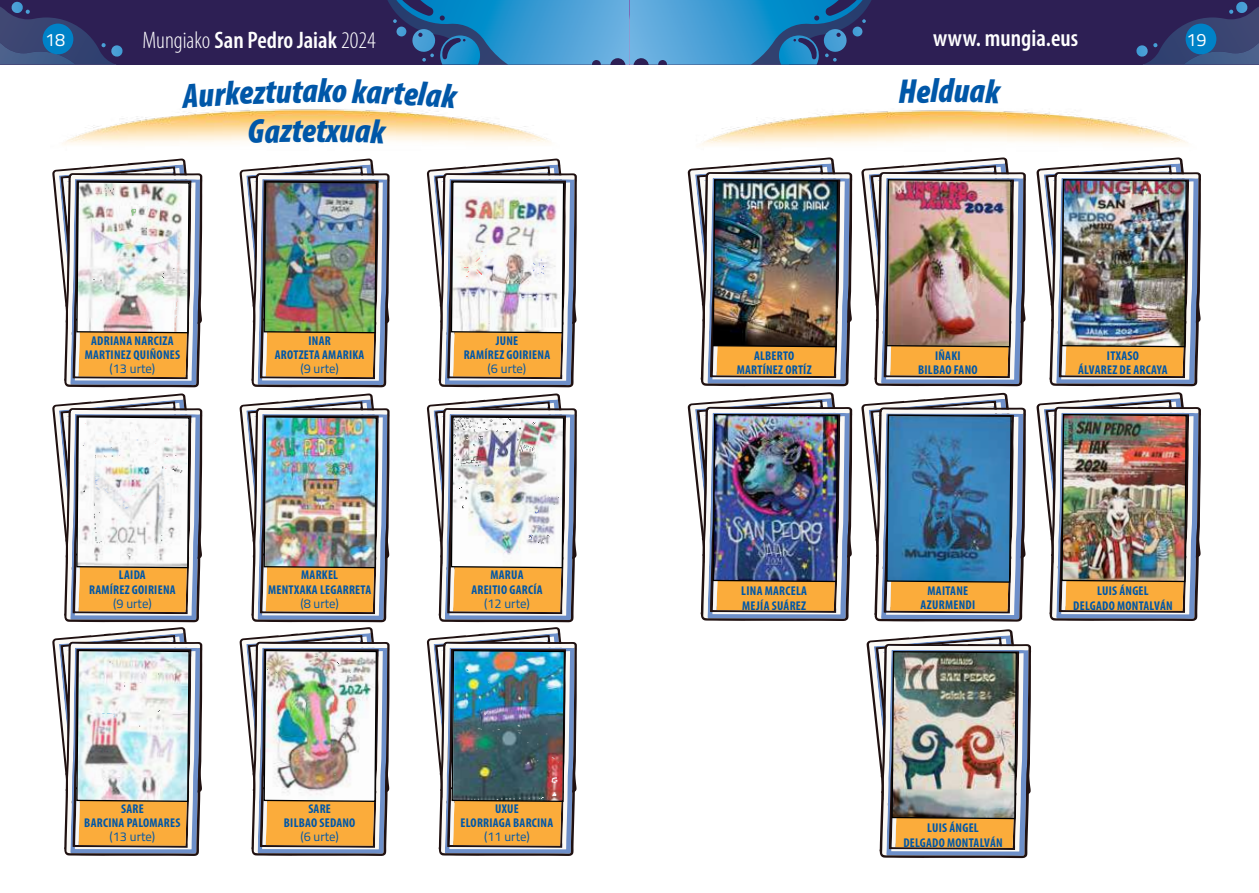
<style>
.page{position:relative;width:1259px;height:893px;background:#fff}
.page>*{position:absolute;margin:0;border:0;box-sizing:border-box;transform-origin:0 0}
.t1{font:italic 900 condensed 34.5px "Myriad Pro";color:#0057a8}
.t2{font:600 condensed 24px "Myriad Pro";color:#fff}
.t3{font:18px "Titillium";color:#fff}
.t4{font:700 condensed 12.75px/14.1px "Myriad Pro";letter-spacing:.02em;color:#0057a8;text-align:center}
.t5{font:12.75px "Titillium";color:#0057a8}
.s1{font-weight:300}
</style>
<div class="page">
<img style="left:62px;top:109px;width:496px;height:78px">
<div style="left:648px;top:0;width:611px;height:64px;background:#2d1f54"></div>
<svg style="left:1112px;top:2px;width:147px;height:63px"></svg>
<div style="left:1185px;top:24px;width:31px;height:30px;background:#0082c7;border-radius:50%"></div>
<div style="left:0;top:0;width:610px;height:64px;background:#2d1f54"></div>
<svg style="left:0;top:2px;width:147px;height:63px"></svg>
<svg style="left:385px;top:0;width:489px;height:65px;background:#367fb6"></svg>
<div style="left:43px;top:24px;width:30px;height:30px;background:#0082c7;border-radius:50%"></div>
<img style="left:689px;top:188px;width:163px;height:198px">
<img style="left:688px;top:392px;width:164px;height:229px">
<img style="left:863px;top:188px;width:163px;height:198px">
<img style="left:866px;top:629px;width:165px;height:229px">
<img style="left:861px;top:393px;width:165px;height:229px">
<img style="left:1038px;top:188px;width:163px;height:198px">
<img style="left:1036px;top:392px;width:165px;height:229px">
<img style="left:52px;top:159px;width:150px;height:228px">
<svg style="left:52px;top:393px;width:150px;height:463px"></svg>
<img style="left:240px;top:159px;width:149px;height:228px">
<img style="left:240px;top:393px;width:149px;height:463px">
<img style="left:427px;top:159px;width:150px;height:228px">
<img style="left:427px;top:393px;width:150px;height:463px">
<img style="left:687px;top:110px;width:514px;height:78px">
<svg style="left:248px;top:119px;width:56px;height:24px"></svg>
<svg style="left:324px;top:119px;width:63px;height:24px"></svg>
<h3 class="t3" style="left:45px;top:27px;width:22px">18</h3>
<h2 class="t2" style="left:142px;top:25px;width:235px"><span class="s1">Mungiako</span> San Pedro Jaiak <span class="s1">2024</span></h2>
<h2 class="t2" style="left:933px;top:24px;width:147px">www. mungia.eus</h2>
<h3 class="t3" style="left:1186px;top:26px;width:22px">19</h3>
<h1 class="t1" style="left:302px;top:69px;width:31px">ak</h1>
<h1 class="t1" style="left:930px;top:69px;width:41px">ldu</h1>
<h1 class="t1" style="left:302px;top:108px;width:26px">et</h1>
<p class="t4" style="left:85px;top:333px;width:97px">ADRIANA NARCIZA<br>MARTINEZ QUIÑONES</p>
<p class="t5" style="left:109px;top:359px;width:47px">(13 urte)</p>
<p class="t4" style="left:275px;top:333px;width:91px">INAR<br>AROTZETA AMARIKA</p>
<p class="t5" style="left:300px;top:359px;width:40px">(9 urte)</p>
<p class="t4" style="left:464px;top:333px;width:88px">JUNE<br>RAMÍREZ GOIRIENA</p>
<p class="t5" style="left:487px;top:359px;width:40px">(6 urte)</p>
<p class="t4" style="left:737px;top:348px;width:76px">ALBERTO<br>MARTÍNEZ ORTÍZ</p>
<p class="t4" style="left:918px;top:348px;width:61px">IÑAKI<br>BILBAO FANO</p>
<p class="t4" style="left:1078px;top:348px;width:91px">ITXASO<br>ÁLVAREZ DE ARCAYA</p>
<p class="t4" style="left:89px;top:568px;width:88px">LAIDA<br>RAMÍREZ GOIRIENA</p>
<p class="t5" style="left:113px;top:594px;width:40px">(9 urte)</p>
<p class="t4" style="left:268px;top:568px;width:105px">MARKEL<br>MENTXAKA LEGARRETA</p>
<p class="t5" style="left:300px;top:594px;width:40px">(8 urte)</p>
<p class="t4" style="left:471px;top:568px;width:73px">MARUA<br>AREITIO GARCÍA</p>
<p class="t5" style="left:484px;top:594px;width:47px">(12 urte)</p>
<p class="t4" style="left:741px;top:584px;width:67px;text-align:left">LINA MARCELA<br>MEJÍA SUÁREZ</p>
<p class="t4" style="left:920px;top:583px;width:56px">MAITANE<br>AZURMENDI</p>
<p class="t4" style="left:1073px;top:584px;width:101px">LUIS ÁNGEL<br>DELGADO MONTALVÁN</p>
<p class="t4" style="left:84px;top:802px;width:98px">SARE<br>BARCINA PALOMARES</p>
<p class="t5" style="left:109px;top:828px;width:47px">(13 urte)</p>
<p class="t4" style="left:284px;top:802px;width:73px">SARE<br>BILBAO SEDANO</p>
<p class="t5" style="left:300px;top:828px;width:40px">(6 urte)</p>
<p class="t4" style="left:495px;top:802px;width:7px">UXUE</p>
<p class="t4" style="left:460px;top:816px;width:7px">ELORRIAGA</p>
<p class="t4" style="left:513px;top:816px;width:7px">BARC</p>
<p class="t4" style="left:537px;top:816px;width:11px">INA</p>
<p class="t5" style="left:484px;top:828px;width:47px">(11 urte)</p>
<p class="t4" style="left:903px;top:821px;width:101px">LUIS ÁNGEL<br>DELGADO MONTALVÁN</p>
</div>
